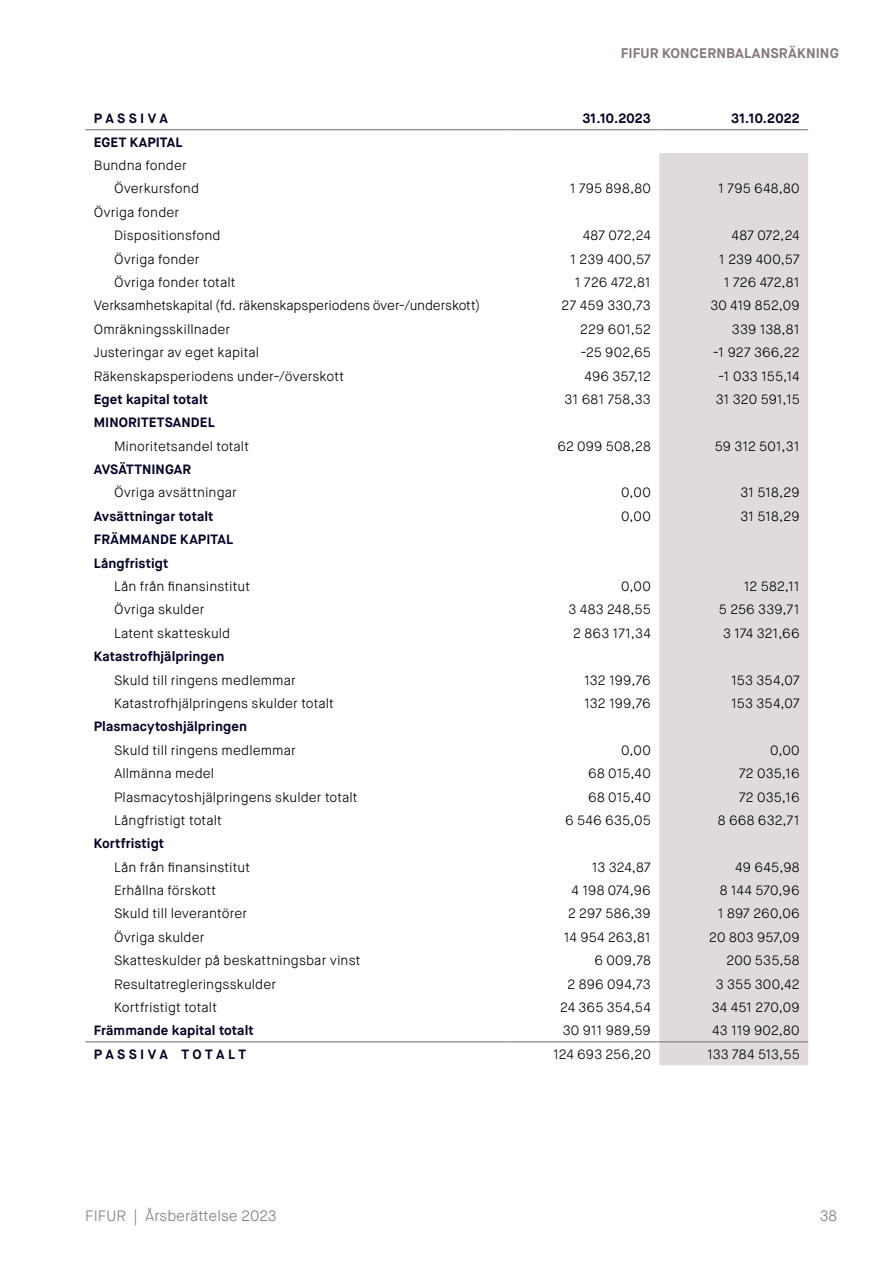
<style>
.page{position:relative;width:893px;height:1263px;background:#fff}
.page>*{position:absolute;margin:0;border:0;box-sizing:border-box;transform-origin:0 0}
.t1{font:300 15px "Maison Neue";color:#84787d}
.P_Leipis_Maison_10_pt_SE{font:700 13.95px "Maison Neue";letter-spacing:.005em;color:#84787d}
.Taulukko_9_pt_vasen_tasa{font:300 13.5px "Maison Neue";letter-spacing:.005em;color:#000}
.Taulukko_9_pt_oikea_tasa_SE{font:300 13.5px "Maison Neue";letter-spacing:.01em;color:#000}
.Taulukko_9_pt_vasen_tasa-2{font:700 13.5px "Maison Neue";letter-spacing:.01em;color:#000027}
.Taulukko_9_pt_oikea_tasa_SE-2{font:700 13.5px "Maison Neue";letter-spacing:.01em;color:#000027}
</style>
<div class="page">
<div style="left:659px;top:153px;width:149px;height:912px;background:#dfdbdd"></div>
<hr style="left:510px;top:1041px;width:149px;height:1px;background:#84787d">
<hr style="left:85px;top:1041px;width:425px;height:1px;background:#84787d">
<hr style="left:85px;top:129px;width:425px;height:1px;background:#84787d">
<hr style="left:659px;top:1041px;width:149px;height:1px;background:#84787d">
<hr style="left:510px;top:129px;width:149px;height:1px;background:#84787d">
<hr style="left:659px;top:129px;width:149px;height:1px;background:#84787d">
<p class="P_Leipis_Maison_10_pt_SE" style="left:621px;top:45px;width:220px">FIFUR KONCERNBALANSRÄKNING</p>
<p class="Taulukko_9_pt_vasen_tasa-2" style="left:94px;top:110px;width:76px">P A S S I V A</p>
<p class="Taulukko_9_pt_oikea_tasa_SE-2" style="left:582px;top:110px;width:70px">31.10.2023</p>
<p class="Taulukko_9_pt_oikea_tasa_SE-2" style="left:731px;top:110px;width:70px">31.10.2022</p>
<p class="Taulukko_9_pt_vasen_tasa-2" style="left:94px;top:133px;width:90px">EGET KAPITAL</p>
<p class="Taulukko_9_pt_vasen_tasa" style="left:94px;top:157px;width:94px">Bundna fonder</p>
<p class="Taulukko_9_pt_vasen_tasa" style="left:114px;top:180px;width:86px">Överkursfond</p>
<p class="Taulukko_9_pt_oikea_tasa_SE" style="left:570px;top:180px;width:83px">1 795 898,80</p>
<p class="Taulukko_9_pt_oikea_tasa_SE" style="left:718px;top:180px;width:83px">1 795 648,80</p>
<p class="Taulukko_9_pt_vasen_tasa" style="left:94px;top:204px;width:87px">Övriga fonder</p>
<p class="Taulukko_9_pt_vasen_tasa" style="left:114px;top:227px;width:108px">Dispositionsfond</p>
<p class="Taulukko_9_pt_oikea_tasa_SE" style="left:583px;top:227px;width:70px">487 072,24</p>
<p class="Taulukko_9_pt_oikea_tasa_SE" style="left:732px;top:227px;width:70px">487 072,24</p>
<p class="Taulukko_9_pt_vasen_tasa" style="left:114px;top:250px;width:87px">Övriga fonder</p>
<p class="Taulukko_9_pt_oikea_tasa_SE" style="left:570px;top:250px;width:82px">1 239 400,57</p>
<p class="Taulukko_9_pt_oikea_tasa_SE" style="left:719px;top:250px;width:82px">1 239 400,57</p>
<p class="Taulukko_9_pt_vasen_tasa" style="left:114px;top:274px;width:123px">Övriga fonder totalt</p>
<p class="Taulukko_9_pt_oikea_tasa_SE" style="left:575px;top:274px;width:77px">1 726 472,81</p>
<p class="Taulukko_9_pt_oikea_tasa_SE" style="left:724px;top:274px;width:77px">1 726 472,81</p>
<p class="Taulukko_9_pt_vasen_tasa" style="left:94px;top:297px;width:388px">Verksamhetskapital (fd. räkenskapsperiodens över-/underskott)</p>
<p class="Taulukko_9_pt_oikea_tasa_SE" style="left:562px;top:297px;width:91px">27 459 330,73</p>
<p class="Taulukko_9_pt_oikea_tasa_SE" style="left:710px;top:297px;width:91px">30 419 852,09</p>
<p class="Taulukko_9_pt_vasen_tasa" style="left:94px;top:321px;width:138px">Omräkningsskillnader</p>
<p class="Taulukko_9_pt_oikea_tasa_SE" style="left:580px;top:321px;width:72px">229 601,52</p>
<p class="Taulukko_9_pt_oikea_tasa_SE" style="left:732px;top:321px;width:69px">339 138,81</p>
<p class="Taulukko_9_pt_vasen_tasa" style="left:94px;top:344px;width:167px">Justeringar av eget kapital</p>
<p class="Taulukko_9_pt_oikea_tasa_SE" style="left:580px;top:344px;width:72px">-25 902,65</p>
<p class="Taulukko_9_pt_oikea_tasa_SE" style="left:713px;top:344px;width:88px">-1 927 366,22</p>
<p class="Taulukko_9_pt_vasen_tasa" style="left:94px;top:367px;width:252px">Räkenskapsperiodens under-/överskott</p>
<p class="Taulukko_9_pt_oikea_tasa_SE" style="left:584px;top:367px;width:68px">496 357,12</p>
<p class="Taulukko_9_pt_oikea_tasa_SE" style="left:718px;top:367px;width:83px">-1 033 155,14</p>
<p class="Taulukko_9_pt_vasen_tasa-2" style="left:94px;top:391px;width:116px">Eget kapital totalt</p>
<p class="Taulukko_9_pt_oikea_tasa_SE" style="left:564px;top:391px;width:88px">31 681 758,33</p>
<p class="Taulukko_9_pt_oikea_tasa_SE" style="left:716px;top:391px;width:85px">31 320 591,15</p>
<p class="Taulukko_9_pt_vasen_tasa-2" style="left:94px;top:414px;width:122px">MINORITETSANDEL</p>
<p class="Taulukko_9_pt_vasen_tasa" style="left:114px;top:437px;width:137px">Minoritetsandel totalt</p>
<p class="Taulukko_9_pt_oikea_tasa_SE" style="left:557px;top:437px;width:95px">62 099 508,28</p>
<p class="Taulukko_9_pt_oikea_tasa_SE" style="left:715px;top:437px;width:86px">59 312 501,31</p>
<p class="Taulukko_9_pt_vasen_tasa-2" style="left:94px;top:461px;width:99px">AVSÄTTNINGAR</p>
<p class="Taulukko_9_pt_vasen_tasa" style="left:114px;top:484px;width:124px">Övriga avsättningar</p>
<p class="Taulukko_9_pt_oikea_tasa_SE" style="left:621px;top:484px;width:31px">0,00</p>
<p class="Taulukko_9_pt_oikea_tasa_SE" style="left:740px;top:484px;width:61px">31 518,29</p>
<p class="Taulukko_9_pt_vasen_tasa-2" style="left:94px;top:508px;width:121px">Avsättningar totalt</p>
<p class="Taulukko_9_pt_oikea_tasa_SE" style="left:621px;top:508px;width:31px">0,00</p>
<p class="Taulukko_9_pt_oikea_tasa_SE" style="left:740px;top:508px;width:61px">31 518,29</p>
<p class="Taulukko_9_pt_vasen_tasa-2" style="left:94px;top:531px;width:141px">FRÄMMANDE KAPITAL</p>
<p class="Taulukko_9_pt_vasen_tasa-2" style="left:94px;top:554px;width:76px">Långfristigt</p>
<p class="Taulukko_9_pt_vasen_tasa" style="left:114px;top:578px;width:138px">Lån från finansinstitut</p>
<p class="Taulukko_9_pt_oikea_tasa_SE" style="left:621px;top:578px;width:31px">0,00</p>
<p class="Taulukko_9_pt_oikea_tasa_SE" style="left:744px;top:578px;width:57px">12 582,11</p>
<p class="Taulukko_9_pt_vasen_tasa" style="left:114px;top:601px;width:92px">Övriga skulder</p>
<p class="Taulukko_9_pt_oikea_tasa_SE" style="left:568px;top:601px;width:84px">3 483 248,55</p>
<p class="Taulukko_9_pt_oikea_tasa_SE" style="left:719px;top:601px;width:82px">5 256 339,71</p>
<p class="Taulukko_9_pt_vasen_tasa" style="left:114px;top:625px;width:118px">Latent skatteskuld</p>
<p class="Taulukko_9_pt_oikea_tasa_SE" style="left:573px;top:625px;width:79px">2 863 171,34</p>
<p class="Taulukko_9_pt_oikea_tasa_SE" style="left:723px;top:625px;width:78px">3 174 321,66</p>
<p class="Taulukko_9_pt_vasen_tasa-2" style="left:94px;top:648px;width:132px">Katastrofhjälpringen</p>
<p class="Taulukko_9_pt_vasen_tasa" style="left:114px;top:671px;width:183px">Skuld till ringens medlemmar</p>
<p class="Taulukko_9_pt_oikea_tasa_SE" style="left:584px;top:671px;width:68px">132 199,76</p>
<p class="Taulukko_9_pt_oikea_tasa_SE" style="left:731px;top:671px;width:70px">153 354,07</p>
<p class="Taulukko_9_pt_vasen_tasa" style="left:114px;top:695px;width:222px">Katastrofhjälpringens skulder totalt</p>
<p class="Taulukko_9_pt_oikea_tasa_SE" style="left:584px;top:695px;width:68px">132 199,76</p>
<p class="Taulukko_9_pt_oikea_tasa_SE" style="left:731px;top:695px;width:70px">153 354,07</p>
<p class="Taulukko_9_pt_vasen_tasa-2" style="left:94px;top:718px;width:155px">Plasmacytoshjälpringen</p>
<p class="Taulukko_9_pt_vasen_tasa" style="left:114px;top:742px;width:183px">Skuld till ringens medlemmar</p>
<p class="Taulukko_9_pt_oikea_tasa_SE" style="left:621px;top:742px;width:31px">0,00</p>
<p class="Taulukko_9_pt_oikea_tasa_SE" style="left:770px;top:742px;width:31px">0,00</p>
<p class="Taulukko_9_pt_vasen_tasa" style="left:114px;top:765px;width:102px">Allmänna medel</p>
<p class="Taulukko_9_pt_oikea_tasa_SE" style="left:588px;top:765px;width:64px">68 015,40</p>
<p class="Taulukko_9_pt_oikea_tasa_SE" style="left:739px;top:765px;width:62px">72 035,16</p>
<p class="Taulukko_9_pt_vasen_tasa" style="left:114px;top:788px;width:245px">Plasmacytoshjälpringens skulder totalt</p>
<p class="Taulukko_9_pt_oikea_tasa_SE" style="left:588px;top:788px;width:64px">68 015,40</p>
<p class="Taulukko_9_pt_oikea_tasa_SE" style="left:739px;top:788px;width:62px">72 035,16</p>
<p class="Taulukko_9_pt_vasen_tasa" style="left:114px;top:812px;width:109px">Långfristigt totalt</p>
<p class="Taulukko_9_pt_oikea_tasa_SE" style="left:565px;top:812px;width:87px">6 546 635,05</p>
<p class="Taulukko_9_pt_oikea_tasa_SE" style="left:718px;top:812px;width:83px">8 668 632,71</p>
<p class="Taulukko_9_pt_vasen_tasa-2" style="left:94px;top:835px;width:72px">Kortfristigt</p>
<p class="Taulukko_9_pt_vasen_tasa" style="left:114px;top:858px;width:138px">Lån från finansinstitut</p>
<p class="Taulukko_9_pt_oikea_tasa_SE" style="left:592px;top:858px;width:60px">13 324,87</p>
<p class="Taulukko_9_pt_oikea_tasa_SE" style="left:735px;top:858px;width:66px">49 645,98</p>
<p class="Taulukko_9_pt_vasen_tasa" style="left:114px;top:882px;width:104px">Erhållna förskott</p>
<p class="Taulukko_9_pt_oikea_tasa_SE" style="left:572px;top:882px;width:81px">4 198 074,96</p>
<p class="Taulukko_9_pt_oikea_tasa_SE" style="left:720px;top:882px;width:81px">8 144 570,96</p>
<p class="Taulukko_9_pt_vasen_tasa" style="left:114px;top:905px;width:134px">Skuld till leverantörer</p>
<p class="Taulukko_9_pt_oikea_tasa_SE" style="left:568px;top:905px;width:84px">2 297 586,39</p>
<p class="Taulukko_9_pt_oikea_tasa_SE" style="left:718px;top:905px;width:83px">1 897 260,06</p>
<p class="Taulukko_9_pt_vasen_tasa" style="left:114px;top:929px;width:92px">Övriga skulder</p>
<p class="Taulukko_9_pt_oikea_tasa_SE" style="left:564px;top:929px;width:88px">14 954 263,81</p>
<p class="Taulukko_9_pt_oikea_tasa_SE" style="left:709px;top:929px;width:92px">20 803 957,09</p>
<p class="Taulukko_9_pt_vasen_tasa" style="left:114px;top:952px;width:248px">Skatteskulder på beskattningsbar vinst</p>
<p class="Taulukko_9_pt_oikea_tasa_SE" style="left:594px;top:952px;width:58px">6 009,78</p>
<p class="Taulukko_9_pt_oikea_tasa_SE" style="left:726px;top:952px;width:75px">200 535,58</p>
<p class="Taulukko_9_pt_vasen_tasa" style="left:114px;top:975px;width:164px">Resultatregleringsskulder</p>
<p class="Taulukko_9_pt_oikea_tasa_SE" style="left:568px;top:975px;width:85px">2 896 094,73</p>
<p class="Taulukko_9_pt_oikea_tasa_SE" style="left:716px;top:975px;width:85px">3 355 300,42</p>
<p class="Taulukko_9_pt_vasen_tasa" style="left:114px;top:999px;width:105px">Kortfristigt totalt</p>
<p class="Taulukko_9_pt_oikea_tasa_SE" style="left:560px;top:999px;width:92px">24 365 354,54</p>
<p class="Taulukko_9_pt_oikea_tasa_SE" style="left:712px;top:999px;width:89px">34 451 270,09</p>
<p class="Taulukko_9_pt_vasen_tasa-2" style="left:94px;top:1022px;width:161px">Främmande kapital totalt</p>
<p class="Taulukko_9_pt_oikea_tasa_SE" style="left:563px;top:1022px;width:89px">30 911 989,59</p>
<p class="Taulukko_9_pt_oikea_tasa_SE" style="left:712px;top:1022px;width:89px">43 119 902,80</p>
<p class="Taulukko_9_pt_vasen_tasa-2" style="left:94px;top:1045px;width:154px">P A S S I V A T O T A L T</p>
<p class="Taulukko_9_pt_oikea_tasa_SE" style="left:553px;top:1046px;width:99px">124 693 256,20</p>
<p class="Taulukko_9_pt_oikea_tasa_SE" style="left:707px;top:1046px;width:94px">133 784 513,55</p>
<p class="t1" style="left:85px;top:1206px;width:193px">FIFUR | Årsberättelse 2023</p>
<p class="t1" style="left:820px;top:1206px;width:19px">38</p>
</div>
